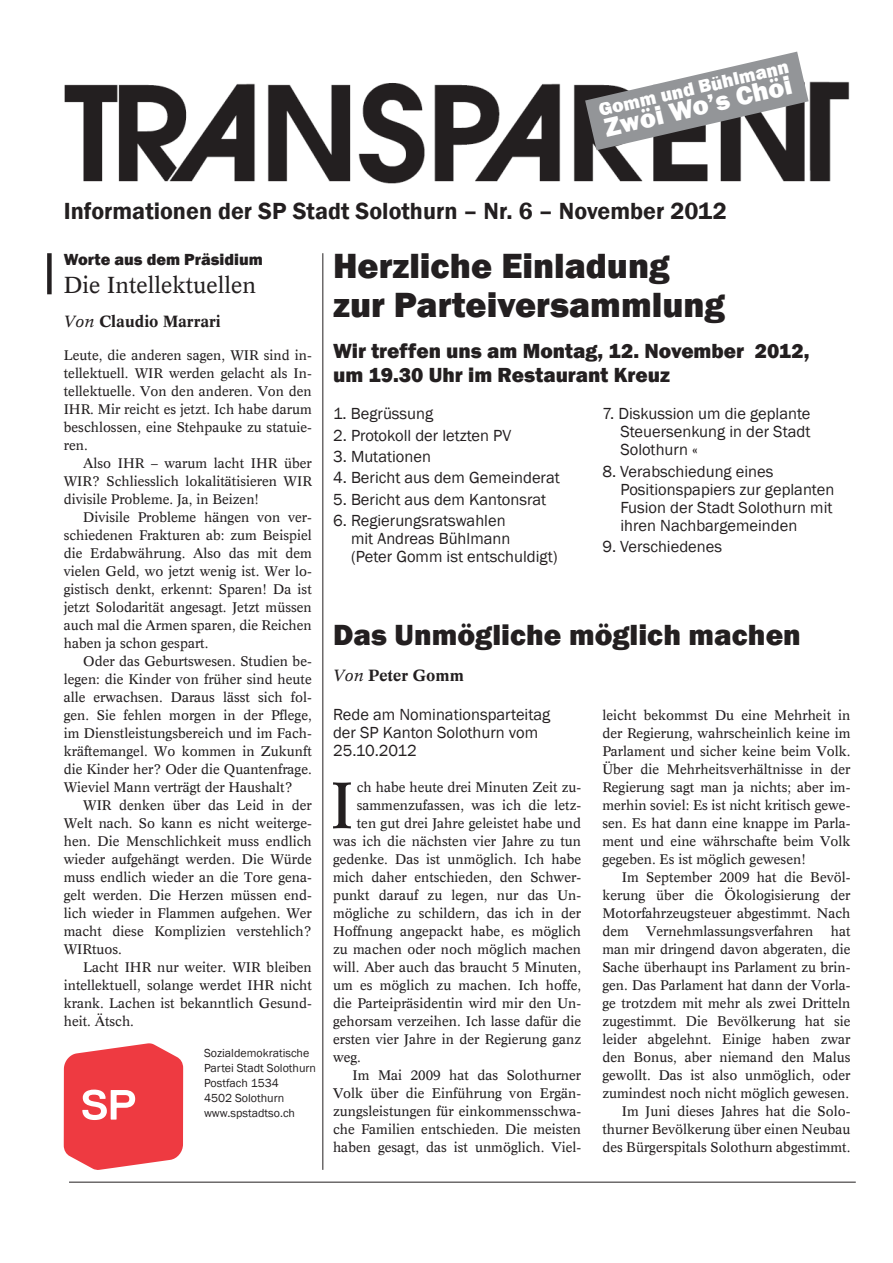
<style>
.page{position:relative;width:893px;height:1263px;background:#fff}
.page>*{position:absolute;margin:0;border:0;box-sizing:border-box;transform-origin:0 0}
.Brot_erste_Zeile{font:63.3px "Informatics S Si";color:#231f20}
.Titel2007{font:800 36px "Franklin Gothic";color:#231f20}
.Titel2007-2{font:800 30px "Franklin Gothic";color:#231f20}
.Bildlegende{font:800 27px "Franklin Gothic";color:#fff}
.infoblatt{font:600 24px "Franklin Gothic";color:#231f20}
.Zwischentitel{font:22.5px "Informatics S Si";color:#231f20}
.Titel2007-3{font:800 21px/24px "Franklin Gothic";color:#231f20}
.Bildlegende-2{font:800 19.5px "Franklin Gothic";color:#fff}
.Traktanden{font:16.5px/18px "Franklin Gothic";color:#231f20}
.Lead{font:16.5px/18px "Franklin Gothic";color:#231f20}
.Zwischentitel-2{font:800 16.5px "Franklin Gothic";color:#231f20}
.Text_geschrieben_von{font:700 15.75px "Informatics S Si";color:#231f20}
.Brot{font:13.5px/18px "Informatics S Si";color:#231f20;text-align:justify}
.Brot_erste_Zeile-2{font:13.5px/18px "Informatics S Si";color:#231f20;text-align:justify}
.t1{font:12px/15px "Franklin Gothic";color:#231f20}
.s1{font-weight:400;font-style:italic}
</style>
<div class="page">
<div style="left:47px;top:253px;width:5px;height:41px;background:#231f20"></div>
<hr style="left:69px;top:1182px;width:787px;height:1px;background:#231f20">
<hr style="left:322px;top:253px;width:1px;height:917px;background:#231f20">
<svg style="left:64px;top:1043px;width:119px;height:127px;background:#f05a5f"></svg>
<img style="left:64px;top:81px;width:786px;height:103px">
<svg style="left:581px;top:51px;width:231px;height:103px"></svg>
<p class="Bildlegende-2" style="left:596px;top:98px;width:196px;rotate:-13deg">Gomm und Bühlmann</p>
<p class="Bildlegende" style="left:601px;top:111px;width:193px;rotate:-13deg">Zwöi Wo’s Chöi</p>
<p class="infoblatt" style="left:64px;top:196px;width:665px">Informationen der SP Stadt Solothurn – Nr. 6 – November 2012</p>
<p class="Zwischentitel-2" style="left:64px;top:249px;width:201px">Worte aus dem Präsidium</p>
<p class="Zwischentitel" style="left:64px;top:271px;width:194px">Die Intellektuellen</p>
<p class="Titel2007" style="left:333px;top:243px;width:338px">Herzliche Einladung</p>
<p class="Titel2007" style="left:333px;top:282px;width:394px">zur Parteiversammlung</p>
<p class="Titel2007-3" style="left:333px;top:339px;width:478px">Wir treffen uns am Montag, 12. November 2012, um 19.30 Uhr im Restaurant Kreuz</p>
<p class="Traktanden" style="left:620px;top:405px;width:192px;text-align:justify;text-indent:-18px">7. Diskussion um die geplante Steuersenkung in der Stadt Solothurn «</p>
<p class="Traktanden" style="left:620px;top:462px;width:215px;text-indent:-18px">8. Verabschiedung eines<br>Positionspapiers zur geplanten<br>Fusion der Stadt Solothurn mit ihren Nachbargemeinden</p>
<p class="Traktanden" style="left:602px;top:538px;width:121px">9. Verschiedenes</p>
<p class="Text_geschrieben_von" style="left:64px;top:312px;width:159px"><span class="s1">Von</span> Claudio Marrari</p>
<p class="Brot_erste_Zeile-2" style="left:64px;top:346px;width:250px">Leute, die anderen sagen, WIR sind in&shy;tellektuell. WIR werden gelacht als In&shy;tellektuelle. Von den anderen. Von den IHR. Mir reicht es jetzt. Ich habe darum beschlossen, eine Stehpauke zu statuie&shy;ren.</p>
<p class="Brot" style="left:64px;top:454px;width:250px;text-indent:20px">Also IHR – warum lacht IHR über WIR? Schliesslich lokalitätisieren WIR divisile Probleme. Ja, in Beizen!</p>
<p class="Brot" style="left:64px;top:508px;width:250px;text-indent:20px">Divisile Probleme hängen von ver&shy;schiedenen Frakturen ab: zum Beispiel die Erdabwährung. Also das mit dem vielen Geld, wo jetzt wenig ist. Wer lo&shy;gistisch denkt, erkennt: Sparen! Da ist jetzt Solodarität angesagt. Jetzt müssen auch mal die Armen sparen, die Reichen haben ja schon gespart.</p>
<p class="Brot" style="left:64px;top:652px;width:250px;text-indent:20px">Oder das Geburtswesen. Studien be&shy;legen: die Kinder von früher sind heute alle erwachsen. Daraus lässt sich fol&shy;gen. Sie fehlen morgen in der Pflege, im Dienstleistungsbereich und im Fach&shy;kräftemangel. Wo kommen in Zukunft die Kinder her? Oder die Quantenfrage.<br>Wieviel Mann verträgt der Haushalt?</p>
<p class="Brot" style="left:64px;top:796px;width:250px;text-indent:20px">WIR denken über das Leid in der Welt nach. So kann es nicht weiterge&shy;hen. Die Menschlichkeit muss endlich wieder aufgehängt werden. Die Würde muss endlich wieder an die Tore gena&shy;gelt werden. Die Herzen müssen end&shy;lich wieder in Flammen aufgehen. Wer macht diese Komplizien verstehlich?<br>WIRtuos.</p>
<p class="Brot" style="left:64px;top:958px;width:250px;text-indent:20px">Lacht IHR nur weiter. WIR bleiben intellektuell, solange werdet IHR nicht krank. Lachen ist bekanntlich Gesund&shy;heit. Ätsch.</p>
<p class="Traktanden" style="left:333px;top:405px;width:102px">1. Begrüssung</p>
<p class="Traktanden" style="left:333px;top:426px;width:180px">2. Protokoll der letzten PV</p>
<p class="Traktanden" style="left:333px;top:448px;width:99px">3. Mutationen</p>
<p class="Traktanden" style="left:333px;top:469px;width:228px">4. Bericht aus dem Gemeinderat</p>
<p class="Traktanden" style="left:333px;top:491px;width:215px">5. Bericht aus dem Kantonsrat</p>
<p class="Traktanden" style="left:351px;top:512px;width:208px;text-indent:-18px">6. Regierungsratswahlen<br>mit Andreas Bühlmann<br>(Peter Gomm ist entschuldigt)</p>
<p class="Titel2007-2" style="left:333px;top:616px;width:469px">Das Unmögliche möglich machen</p>
<p class="Text_geschrieben_von" style="left:333px;top:666px;width:133px"><span class="s1">Von</span> Peter Gomm</p>
<p class="Lead" style="left:333px;top:706px;width:219px">Rede am Nominationsparteitag der SP Kanton Solothurn vom<br>25.10.2012</p>
<p class="Brot_erste_Zeile" style="left:330px;top:765px;width:26px">I</p>
<p class="Brot_erste_Zeile-2" style="left:357px;top:778px;width:226px">ch habe heute drei Minuten Zeit zu-</p>
<p class="Brot" style="left:602px;top:706px;width:250px">leicht bekommst Du eine Mehrheit in der Regierung, wahrscheinlich keine im Parlament und sicher keine beim Volk.<br>Über die Mehrheitsverhältnisse in der Regierung sagt man ja nichts; aber im&shy;merhin soviel: Es ist nicht kritisch gewe&shy;sen. Es hat dann eine knappe im Parla&shy;ment und eine währschafte beim Volk gegeben. Es ist möglich gewesen!</p>
<p class="Brot" style="left:602px;top:868px;width:250px;text-indent:20px">Im September 2009 hat die Bevöl&shy;kerung über die Ökologisierung der Motorfahrzeugsteuer abgestimmt. Nach dem</p>
<p class="Brot_erste_Zeile-2" style="left:357px;top:796px;width:226px">sammenzufassen, was ich die letz-</p>
<p class="Brot_erste_Zeile-2" style="left:357px;top:814px;width:226px">ten gut drei Jahre geleistet habe und</p>
<p class="Brot_erste_Zeile-2" style="left:333px;top:832px;width:250px">was ich die nächsten vier Jahre zu tun</p>
<p class="Brot_erste_Zeile-2" style="left:333px;top:850px;width:250px">gedenke. Das ist unmöglich. Ich habe</p>
<p class="Brot_erste_Zeile-2" style="left:333px;top:868px;width:250px">mich daher entschieden, den Schwer-</p>
<p class="Brot_erste_Zeile-2" style="left:333px;top:886px;width:250px">punkt darauf zu legen, nur das Un-</p>
<p class="Brot_erste_Zeile-2" style="left:333px;top:904px;width:250px">mögliche zu schildern, das ich in der</p>
<p class="Brot_erste_Zeile-2" style="left:333px;top:922px;width:250px">Hoffnung angepackt habe, es möglich</p>
<p class="Brot_erste_Zeile-2" style="left:333px;top:940px;width:250px">zu machen oder noch möglich machen</p>
<p class="Brot_erste_Zeile-2" style="left:333px;top:958px;width:250px">will. Aber auch das braucht 5 Minuten,</p>
<p class="Brot_erste_Zeile-2" style="left:333px;top:976px;width:250px">um es möglich zu machen. Ich hoffe,</p>
<p class="Brot_erste_Zeile-2" style="left:333px;top:994px;width:250px">die Parteipräsidentin wird mir den Un-</p>
<p class="Brot_erste_Zeile-2" style="left:333px;top:1012px;width:250px">gehorsam verzeihen. Ich lasse dafür die</p>
<p class="Brot_erste_Zeile-2" style="left:333px;top:1030px;width:250px">ersten vier Jahre in der Regierung ganz</p>
<p class="Brot_erste_Zeile-2" style="left:333px;top:1048px;width:29px">weg.</p>
<p class="Brot" style="left:333px;top:1066px;width:250px;text-indent:20px">Im Mai 2009 hat das Solothurner Volk über die Einführung von Ergän&shy;zungsleistungen für einkommensschwa&shy;che Familien entschieden. Die meisten haben gesagt, das ist unmöglich. Viel-</p>
<p class="Brot" style="left:602px;top:922px;width:250px;text-indent:228px">hat man mir dringend davon abgeraten, die Sache überhaupt ins Parlament zu brin&shy;gen. Das Parlament hat dann der Vorla&shy;ge trotzdem mit mehr als zwei Dritteln zugestimmt. Die Bevölkerung hat sie leider abgelehnt. Einige haben zwar den Bonus, aber niemand den Malus gewollt. Das ist also unmöglich, oder zumindest noch nicht möglich gewesen.</p>
<p class="Brot" style="left:602px;top:1102px;width:250px;text-indent:20px">Im Juni dieses Jahres hat die Solo&shy;thurner Bevölkerung über einen Neubau des Bürgerspitals Solothurn abgestimmt.</p>
<p class="Brot" style="left:646px;top:922px;width:169px">Vernehmlassungsverfahren</p>
<p class="t1" style="left:204px;top:1046px;width:113px">Sozialdemokratische<br>Partei Stadt Solothurn<br>Postfach 1534<br>4502 Solothurn www.spstadtso.ch</p>
</div>
